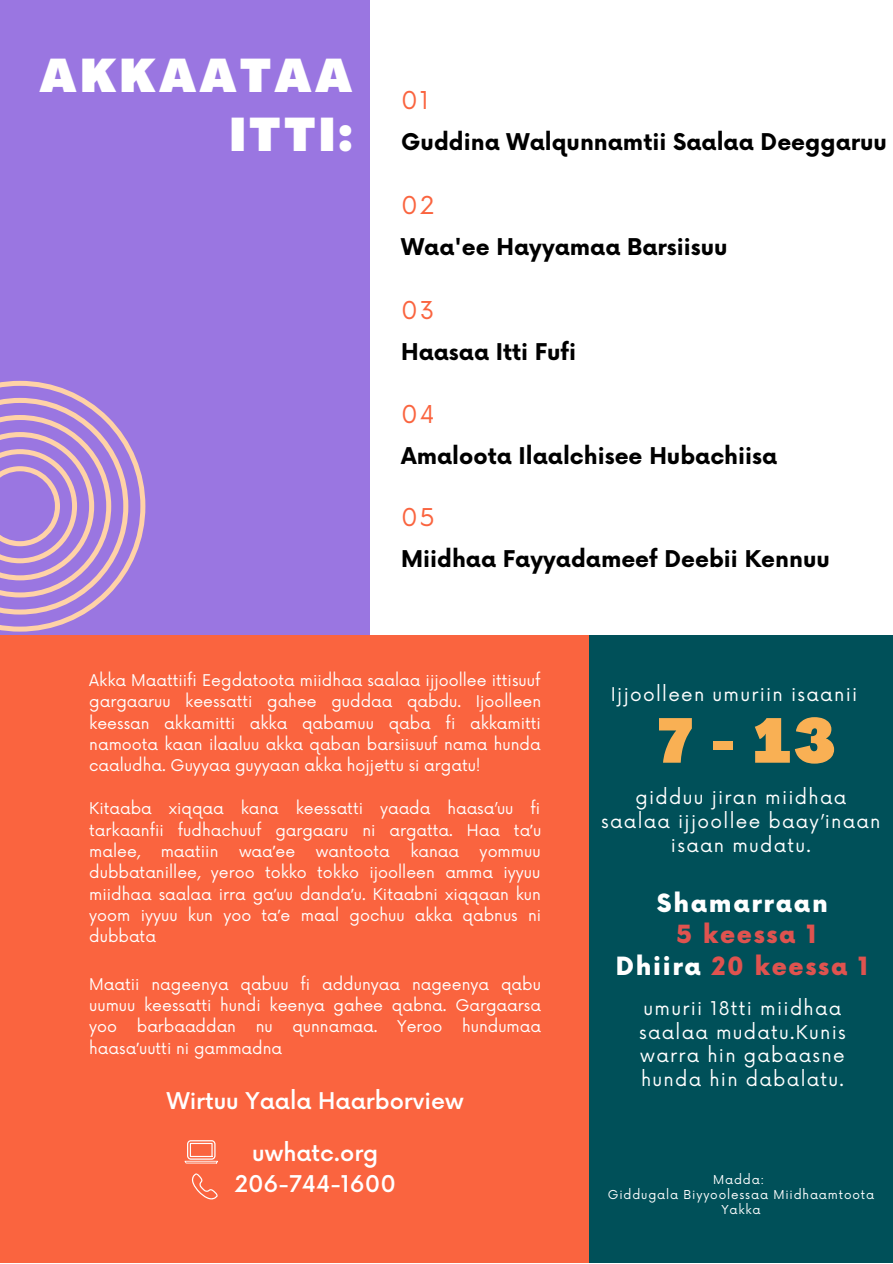
<style>
.page{position:relative;width:893px;height:1264px;background:#fff}
.page>*{position:absolute;margin:0;border:0;box-sizing:border-box;transform-origin:0 0}
.t1{font:900 61.95px "Agrandir";color:#f9b054}
.t2{font:900 46.35px/59.6px "Agrandir";letter-spacing:.07em;color:#fff;text-align:right}
.t3{font:900 24.45px/31.5px "Now";letter-spacing:.07em;color:#df534f;text-align:center}
.t4{font:900 24.45px "Now";letter-spacing:.07em;color:#fff}
.t5{font:24px "Now";letter-spacing:.08em;color:#fa643f}
.t6{font:700 22.5px "Now";color:#000}
.t7{font:500 22.5px/31.5px "Now";color:#fff;text-align:center}
.t8{font:18.45px/23.5px "Now";letter-spacing:.07em;color:#fff;text-align:center}
.t9{font:15.75px/21.3px "Now";color:#fff;text-align:justify}
.t10{font:12px/15px "Now";letter-spacing:.07em;color:#fff;text-align:center}
.s1{font-family:"Noto Sans"}
.s2{color:#fff}
</style>
<div class="page">
<div style="left:0;top:0;width:369px;height:649px;background:#9a76e1"></div>
<svg style="left:0;top:381px;width:145px;height:250px"></svg>
<div style="left:0;top:635px;width:892px;height:627px;background:#fa643f"></div>
<svg style="left:184px;top:1140px;width:34px;height:23px"></svg>
<svg style="left:192px;top:1173px;width:26px;height:26px"></svg>
<div style="left:589px;top:635px;width:303px;height:627px;background:#005059"></div>
<h2 class="t2" style="left:40px;top:50px;width:314px">AKKAATAA<br>ITTI:</h2>
<h3 class="t5" style="left:401px;top:87px;width:29px">01</h3>
<h3 class="t6" style="left:401px;top:129px;width:487px">Guddina Walqunnamtii Saalaa Deeggaruu</h3>
<h3 class="t5" style="left:401px;top:192px;width:35px">02</h3>
<h3 class="t6" style="left:401px;top:235px;width:328px">Waa'ee Hayyamaa Barsiisuu</h3>
<h3 class="t5" style="left:401px;top:297px;width:35px">03</h3>
<h3 class="t6" style="left:401px;top:340px;width:176px">Haasaa Itti Fufi</h3>
<h3 class="t5" style="left:401px;top:401px;width:35px">04</h3>
<h3 class="t6" style="left:401px;top:443px;width:377px">Amaloota Ilaalchisee Hubachiisa</h3>
<h3 class="t5" style="left:401px;top:504px;width:35px">05</h3>
<h3 class="t6" style="left:401px;top:547px;width:430px">Miidhaa Fayyadameef Deebii Kennuu</h3>
<p class="t9" style="left:89px;top:670px;width:453px">Akka Maattiifi Eegdatoota miidhaa saalaa ijjoollee ittisuuf gargaaruu keessatti gahee guddaa qabdu. Ijoolleen keessan akkamitti akka qabamuu qaba fi akkamitti namoota kaan ilaaluu akka qaban barsiisuuf nama hunda caaludha. Guyyaa guyyaan akka hojjettu si argatu!</p>
<p class="t9" style="left:89px;top:798px;width:453px">Kitaaba xiqqaa kana keessatti yaada haasa’uu fi tarkaanfii fudhachuuf gargaaru ni argatta. Haa ta<span class="s1">ʼ</span>u malee,</p>
<p class="t9" style="left:161px;top:841px;width:59px">maatiin</p>
<p class="t9" style="left:239px;top:841px;width:58px">waa<span class="s1">ʼ</span>ee</p>
<p class="t9" style="left:316px;top:841px;width:75px">wantoota</p>
<p class="t9" style="left:410px;top:841px;width:50px">kanaa</p>
<p class="t9" style="left:89px;top:841px;width:453px;text-indent:390px">yommuu dubbatanillee, yeroo tokko tokko ijoolleen amma iyyuu miidhaa saalaa irra ga<span class="s1">ʼ</span>uu danda<span class="s1">ʼ</span>u. Kitaabni xiqqaan kun yoom iyyuu kun yoo ta<span class="s1">ʼ</span>e maal gochuu akka qabnus ni dubbata</p>
<p class="t9" style="left:89px;top:974px;width:453px">Maatii nageenya qabuu fi addunyaa nageenya qabu uumuu keessatti hundi keenya gahee qabna. Gargaarsa yoo barbaaddan nu qunnamaa. Yeroo hundumaa haasa<span class="s1">ʼ</span>uutti ni gammadna</p>
<h3 class="t7" style="left:167px;top:1086px;width:298px">Wirtuu Yaala Haarborview</h3>
<h3 class="t7" style="left:235px;top:1137px;width:163px">uwhatc.org<br>206-744-1600</h3>
<p class="t8" style="left:610px;top:683px;width:248px">Ijjoolleen umuriin isaanii</p>
<h1 class="t1" style="left:657px;top:716px;width:180px">7-13</h1>
<p class="t8" style="left:601px;top:786px;width:281px">gidduu jiran miidhaa saalaa ijjoollee baay’inaan isaan mudatu.</p>
<h3 class="t4" style="left:656px;top:889px;width:172px">Shamarraan</h3>
<h3 class="t3" style="left:615px;top:920px;width:254px">5 keessa 1<br><span class="s2">Dhiira</span> 20 keessa 1</h3>
<p class="t8" style="left:639px;top:997px;width:208px;text-align:left">umurii 18tti miidhaa saalaa mudatu.Kunis warra hin gabaasne hunda hin dabalatu.</p>
<p class="t10" style="left:607px;top:1172px;width:268px">Madda:<br>Giddugala Biyyoolessaa Miidhaamtoota<br>Yakka</p>
</div>
